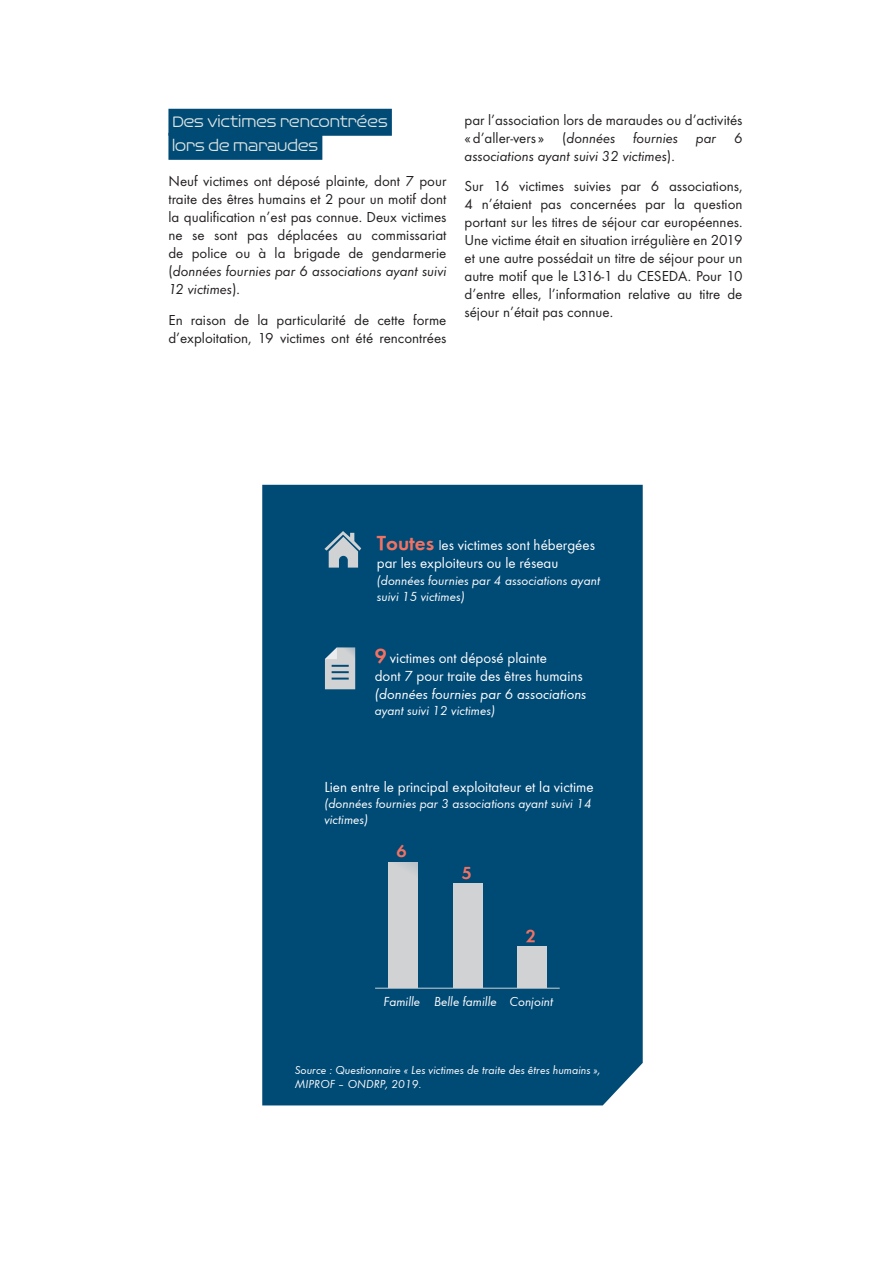
<style>
.page{position:relative;width:893px;height:1263px;background:#fff}
.page>*{position:absolute;margin:0;border:0;box-sizing:border-box;transform-origin:0 0}
.t1{font:700 18px "Function";color:#f27262}
.t2{font:500 16.5px/24px "Omnium Wide";color:#dce5e2}
.t3{font:15px/18px "Function";color:#231f20;text-align:justify}
.t4{font:15px/18px "Function";color:#fff}
.t5{font:italic 15px "Function";color:#fff}
.t6{font:italic 13.5px/16.2px "Function";color:#fff}
.t7{font:italic 12px/14.4px "Function";color:#fff}
.s1{font-style:italic}
.s2{font-weight:700;font-size:21px;color:#f27262}
.s3{font-size:13.5px}
</style>
<div class="page">
<div style="left:168px;top:109px;width:224px;height:27px;background:#004a76"></div>
<div style="left:168px;top:133px;width:154px;height:27px;background:#004a76"></div>
<div style="left:262px;top:485px;width:381px;height:620px;background:#004a76"></div>
<svg style="left:325px;top:647px;width:30px;height:42px"></svg>
<svg style="left:324px;top:531px;width:37px;height:37px"></svg>
<hr style="left:375px;top:988px;width:185px;height:1px;background:#d1d2d4">
<div style="left:517px;top:946px;width:29px;height:42px;background:#d1d2d4"></div>
<div style="left:454px;top:883px;width:29px;height:105px;background:#d1d2d4"></div>
<div style="left:388px;top:862px;width:29px;height:126px;background:#d1d2d4"></div>
<p class="t2" style="left:172px;top:110px;width:217px">Des victimes rencontrées lors de maraudes</p>
<p class="t3" style="left:168px;top:172px;width:280px">Neuf victimes ont déposé plainte, dont 7 pour traite des êtres humains et 2 pour un motif dont la qualification n’est pas connue. Deux victimes ne se sont pas déplacées au commissariat de police ou à la brigade de gendarmerie (<span class="s1">données fournies par 6 associations ayant suivi 12 victimes</span>).</p>
<p class="t3" style="left:168px;top:311px;width:280px">En raison de la particularité de cette forme d’exploitation, 19 victimes ont été rencontrées</p>
<p class="t3" style="left:464px;top:111px;width:280px">par l’association lors de maraudes ou d’activités «d’aller-vers » (<span class="s1">données fournies par 6 associations ayant suivi 32 victimes</span>).</p>
<p class="t3" style="left:464px;top:177px;width:280px">Sur 16 victimes suivies par 6 associations, 4 n’étaient pas concernées par la question portant sur les titres de séjour car européennes.<br>Une victime était en situation irrégulière en 2019 et une autre possédait un titre de séjour pour un autre motif que le L316-1 du CESEDA. Pour 10 d’entre elles, l’information relative au titre de séjour n’était pas connue.</p>
<p class="t4" style="left:377px;top:536px;width:220px"><span class="s2">Toutes</span> <span class="s3">l</span>es victimes sont hébergées par les exploiteurs ou le réseau</p>
<p class="t6" style="left:377px;top:572px;width:225px">(données fournies par 4 associations ayant suivi 15 victimes)</p>
<p class="t4" style="left:375px;top:649px;width:210px"><span class="s2">9</span> victimes ont déposé plainte<br>dont 7 pour traite des êtres humains</p>
<p class="t5" style="left:375px;top:685px;width:213px">(données fournies par 6 associations</p>
<p class="t6" style="left:375px;top:703px;width:122px">ayant suivi 12 victimes)</p>
<p class="t4" style="left:324px;top:778px;width:271px">Lien entre le principal exploitateur et la victime</p>
<p class="t6" style="left:324px;top:795px;width:269px">(données fournies par 3 associations ayant suivi 14 victimes)</p>
<p class="t1" style="left:396px;top:840px;width:12px">6</p>
<p class="t1" style="left:462px;top:862px;width:12px">5</p>
<p class="t1" style="left:526px;top:925px;width:12px">2</p>
<p class="t6" style="left:384px;top:994px;width:171px">Famille Belle famille Conjoint</p>
<p class="t7" style="left:295px;top:1063px;width:308px">Source : Questionnaire « Les victimes de traite des êtres humains »,<br>MIPROF – ONDRP, 2019.</p>
</div>
